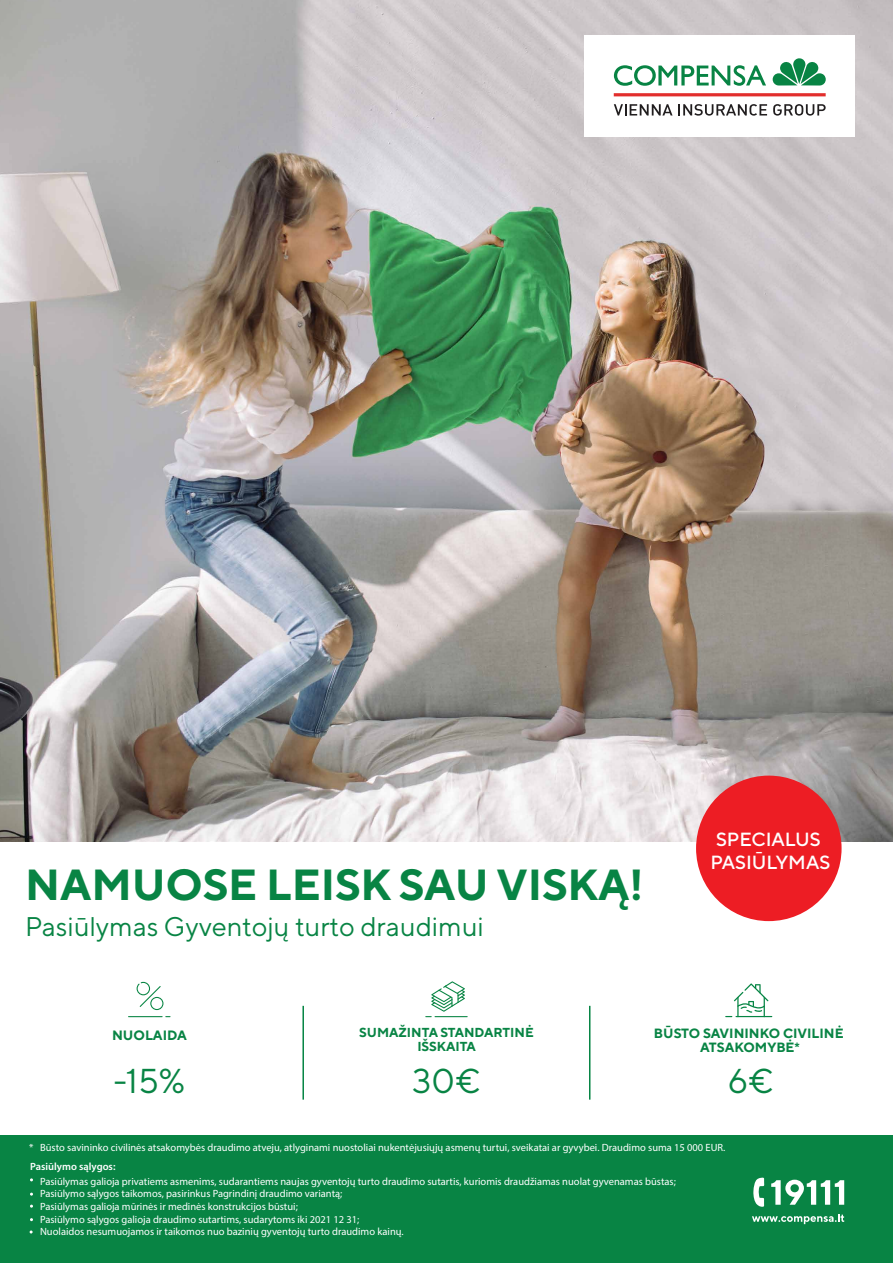
<style>
.page{position:relative;width:893px;height:1263px;background:#fff}
.page>*{position:absolute;margin:0;border:0;box-sizing:border-box;transform-origin:0 0}
.t1{font:700 43.5px "TT Norms Pro";color:#088444}
.t2{font:34.5px "TT Norms Pro";color:#088444}
.t3{font:27px "TT Norms Pro";color:#088444}
.t4{font:500 19.05px/22.8px "TT Norms Pro";color:#fff}
.t5{font:700 13.5px "TT Norms Pro";color:#088444}
.t6{font:700 13.35px/14.1px "TT Norms Pro";color:#088444;text-align:center}
.t7{font:700 13.05px/13.8px "TT Norms Pro";color:#088444;text-align:center}
.t8{font:10.5px/12.6px "Myriad Pro";color:#fff}
.t9{font:600 10.5px "Myriad Pro";color:#fff}
</style>
<div class="page">
<img style="left:0;top:0;width:893px;height:842px">
<div style="left:585px;top:35px;width:270px;height:101px;background:#fff"></div>
<hr style="left:614px;top:93px;width:212px;height:3px;background:#e22e2c">
<svg style="left:614px;top:104px;width:58px;height:12px"></svg>
<svg style="left:678px;top:104px;width:89px;height:12px"></svg>
<svg style="left:773px;top:104px;width:53px;height:12px"></svg>
<svg style="left:614px;top:65px;width:152px;height:21px"></svg>
<svg style="left:773px;top:58px;width:53px;height:28px"></svg>
<div style="left:0;top:1136px;width:893px;height:127px;background:#088444"></div>
<hr style="left:735px;top:1016px;width:37px;height:1px;background:#068544">
<svg style="left:725px;top:983px;width:43px;height:34px"></svg>
<hr style="left:435px;top:1016px;width:33px;height:1px;background:#088543">
<svg style="left:425px;top:981px;width:40px;height:36px"></svg>
<hr style="left:128px;top:1016px;width:35px;height:1px;background:#088543">
<svg style="left:137px;top:982px;width:26px;height:28px"></svg>
<hr style="left:302px;top:1006px;width:2px;height:94px;background:#068544">
<hr style="left:589px;top:1006px;width:1px;height:94px;background:#068544">
<div style="left:696px;top:776px;width:146px;height:145px;background:#ed1d24;border-radius:50%"></div>
<svg style="left:752px;top:1214px;width:92px;height:10px"></svg>
<svg style="left:771px;top:1180px;width:73px;height:25px"></svg>
<svg style="left:753px;top:1177px;width:11px;height:30px"></svg>
<h1 class="t1" style="left:25px;top:856px;width:620px">NAMUOSE LEISK SAU VISKĄ!</h1>
<h3 class="t3" style="left:25px;top:909px;width:460px">Pasiūlymas Gyventojų turto draudimui</h3>
<h3 class="t4" style="left:710px;top:827px;width:121px">SPECIALUS<br>PASIŪLYMAS</h3>
<p class="t5" style="left:112px;top:1026px;width:76px">NUOLAIDA</p>
<p class="t7" style="left:359px;top:1025px;width:176px">SUMAŽINTA STANDARTINĖ<br>IŠSKAITA</p>
<p class="t6" style="left:654px;top:1025px;width:191px">BŪSTO SAVININKO CIVILINĖ<br>ATSAKOMYBĖ*</p>
<h2 class="t2" style="left:113px;top:1059px;width:73px">-15%</h2>
<h2 class="t2" style="left:412px;top:1059px;width:70px">30€</h2>
<h2 class="t2" style="left:728px;top:1059px;width:47px">6€</h2>
<p class="t8" style="left:29px;top:1140px;width:698px">* Būsto savininko civilinės atsakomybės draudimo atveju, atlyginami nuostoliai nukentėjusiųjų asmenų turtui, sveikatai ar gyvybei. Draudimo suma 15 000 EUR.</p>
<p class="t9" style="left:30px;top:1159px;width:87px">Pasiūlymo sąlygos:</p>
<p class="t8" style="left:40px;top:1175px;width:637px">Pasiūlymas galioja privatiems asmenims, sudarantiems naujas gyventojų turto draudimo sutartis, kuriomis draudžiamas nuolat gyvenamas būstas; Pasiūlymo sąlygos taikomos, pasirinkus Pagrindinį draudimo variantą;<br>Pasiūlymas galioja mūrinės ir medinės konstrukcijos būstui;<br>Pasiūlymo sąlygos galioja draudimo sutartims, sudarytoms iki 2021 12 31;<br>Nuolaidos nesumuojamos ir taikomos nuo bazinių gyventojų turto draudimo kainų.</p>
</div>
